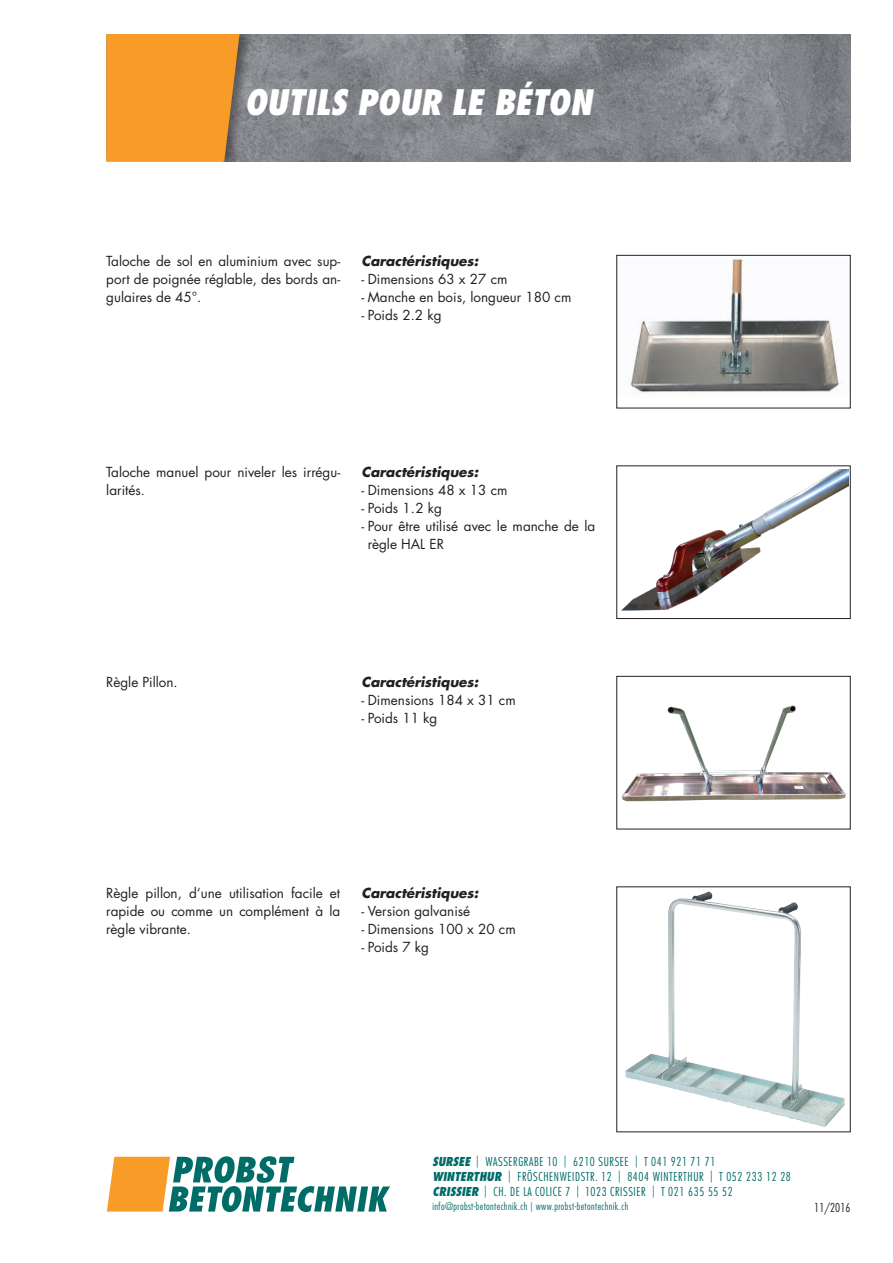
<style>
.page{position:relative;width:893px;height:1263px;background:#fff}
.page>*{position:absolute;margin:0;border:0;box-sizing:border-box;transform-origin:0 0}
._01_Headline{font:italic 800 condensed 34.2px "Futura LT Pro";color:#fff}
.t1{font:13.5px/18px "Futura LT Pro";color:#231f20;text-align:justify}
.t2{font:italic 700 13.5px "Futura LT Pro";color:#231f20}
.t3{font:300 condensed 12px/15px "Futura LT Pro";letter-spacing:.05em;color:#006c67}
.t4{font:300 condensed 12px "Futura LT Pro";letter-spacing:.01em;color:#231f20}
.t5{font:300 condensed 10.2px "Futura LT Pro";letter-spacing:.04em;color:#006c67}
.s1{font-weight:800;font-style:italic}
</style>
<div class="page">
<img style="left:254px;top:34px;width:596px;height:128px">
<div style="left:106px;top:34px;width:148px;height:128px;background:#231f20;opacity:.5"></div>
<svg style="left:106px;top:34px;width:134px;height:128px;background:#ef982b"></svg>
<svg style="left:107px;top:1156px;width:283px;height:56px"></svg>
<img style="left:621px;top:470px;width:227px;height:141px">
<img style="left:625px;top:891px;width:220px;height:236px">
<img style="left:629px;top:257px;width:213px;height:136px">
<div style="left:617px;top:255px;width:233px;height:153px;border:1px solid #231f20"></div>
<div style="left:617px;top:466px;width:233px;height:153px;border:1px solid #231f20"></div>
<div style="left:617px;top:676px;width:233px;height:153px;border:1px solid #231f20"></div>
<img style="left:621px;top:705px;width:225px;height:97px">
<p class="_01_Headline" style="left:244px;top:81px;width:349px">OUTILS POUR LE BÉTON</p>
<p class="t1" style="left:106px;top:252px;width:235px">Taloche de sol en aluminium avec sup&shy;port de poignée réglable, des bords an&shy;gulaires de 45°.</p>
<p class="t2" style="left:361px;top:251px;width:118px">Caractéristiques:</p>
<p class="t1" style="left:361px;top:270px;width:148px">- Dimensions 63 x 27 cm</p>
<p class="t1" style="left:361px;top:288px;width:211px">- Manche en bois, longueur 180 cm</p>
<p class="t1" style="left:361px;top:306px;width:82px">- Poids 2.2 kg</p>
<p class="t1" style="left:106px;top:463px;width:235px">Taloche manuel pour niveler les irrégu&shy;larités.</p>
<p class="t2" style="left:361px;top:461px;width:118px">Caractéristiques:</p>
<p class="t1" style="left:361px;top:481px;width:148px">- Dimensions 48 x 13 cm</p>
<p class="t1" style="left:361px;top:499px;width:82px">- Poids 1.2 kg</p>
<p class="t1" style="left:368px;top:517px;width:229px;text-indent:-6px">- Pour être utilisé avec le manche de la règle HAL ER</p>
<p class="t1" style="left:106px;top:673px;width:73px">Règle Pillon.</p>
<p class="t2" style="left:361px;top:672px;width:118px">Caractéristiques:</p>
<p class="t1" style="left:361px;top:691px;width:156px">- Dimensions 184 x 31 cm</p>
<p class="t1" style="left:361px;top:709px;width:78px">- Poids 11 kg</p>
<p class="t1" style="left:106px;top:884px;width:235px">Règle pillon, d‘une utilisation facile et rapide ou comme un complément à la règle vibrante.</p>
<p class="t2" style="left:361px;top:882px;width:118px">Caractéristiques:</p>
<p class="t1" style="left:361px;top:902px;width:110px">- Version galvanisé</p>
<p class="t1" style="left:361px;top:920px;width:156px">- Dimensions 100 x 20 cm</p>
<p class="t1" style="left:361px;top:938px;width:69px">- Poids 7 kg</p>
<p class="t3" style="left:432px;top:1154px;width:360px"><span class="s1">SURSEE</span> | WASSERGRABE 10 | 6210 SURSEE | T 041 921 71 71<br><span class="s1">WINTERTHUR</span> | FRÖSCHENWEIDSTR. 12 | 8404 WINTERTHUR | T 052 233 12 28<br><span class="s1">CRISSIER</span> | CH. DE LA COLICE 7 | 1023 CRISSIER | T 021 635 55 52</p>
<p class="t5" style="left:432px;top:1200px;width:197px">info@probst-betontechnik.ch | www.probst-betontechnik.ch</p>
<p class="t4" style="left:814px;top:1200px;width:38px">11/2016</p>
</div>
